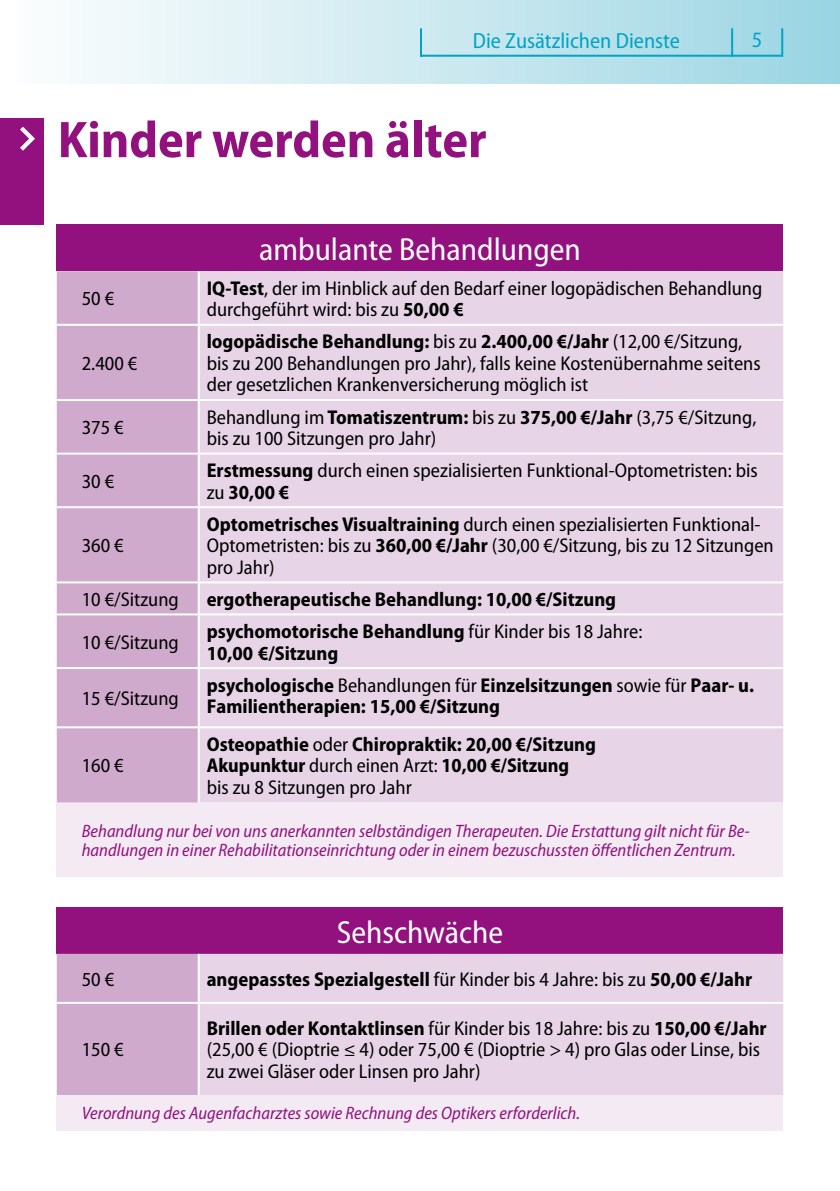
<style>
.page{position:relative;width:840px;height:1191px;background:#fff}
.page>*{position:absolute;margin:0;border:0;box-sizing:border-box;transform-origin:0 0}
.t1{font:700 semi-condensed 52px "Myriad Pro";color:#93117e}
.t2{font:semi-condensed 32px "Myriad Pro";color:#fff}
.t3{font:semi-condensed 22px "Myriad Pro";color:#00a4c4}
.t4{font:semi-condensed 20px/21.6px "Myriad Pro";color:#000}
.t5{font:700 semi-condensed 20px/21.6px "Myriad Pro";color:#000}
.t6{font:italic semi-condensed 18px/19.4px "Myriad Pro";color:#93117e}
.s1{font-weight:700}
.s2{font-weight:400}
</style>
<div class="page">
<div style="left:0;top:0;width:839px;height:84px;background:linear-gradient(to right,#fffffe,#9ad4e2)"></div>
<hr style="left:420px;top:55px;width:362px;height:2px;background:#00a4c4">
<hr style="left:420px;top:28px;width:2px;height:29px;background:#00a4c4">
<hr style="left:780px;top:28px;width:2px;height:29px;background:#00a4c4">
<hr style="left:730px;top:28px;width:2px;height:29px;background:#00a4c4">
<div style="left:0;top:0;width:17px;height:84px;background:#fff"></div>
<div style="left:57px;top:224px;width:725px;height:47px;background:#93117e"></div>
<div style="left:57px;top:271px;width:140px;height:531px;background:#d0aacc"></div>
<div style="left:199px;top:271px;width:583px;height:531px;background:#e7d5e7"></div>
<div style="left:57px;top:802px;width:725px;height:74px;background:#f3eaf3"></div>
<hr style="left:57px;top:324px;width:141px;height:2px;background:#fff">
<hr style="left:198px;top:324px;width:584px;height:2px;background:#fff">
<hr style="left:57px;top:399px;width:141px;height:2px;background:#fff">
<hr style="left:198px;top:399px;width:584px;height:2px;background:#fff">
<hr style="left:57px;top:452px;width:141px;height:2px;background:#fff">
<hr style="left:198px;top:452px;width:584px;height:2px;background:#fff">
<hr style="left:57px;top:506px;width:141px;height:2px;background:#fff">
<hr style="left:198px;top:506px;width:584px;height:2px;background:#fff">
<hr style="left:57px;top:581px;width:141px;height:2px;background:#fff">
<hr style="left:198px;top:581px;width:584px;height:2px;background:#fff">
<hr style="left:57px;top:613px;width:141px;height:2px;background:#fff">
<hr style="left:198px;top:613px;width:584px;height:2px;background:#fff">
<hr style="left:57px;top:667px;width:141px;height:2px;background:#fff">
<hr style="left:198px;top:667px;width:584px;height:2px;background:#fff">
<hr style="left:57px;top:726px;width:141px;height:2px;background:#fff">
<hr style="left:198px;top:726px;width:584px;height:2px;background:#fff">
<div style="left:57px;top:907px;width:725px;height:46px;background:#93117e"></div>
<div style="left:57px;top:953px;width:140px;height:142px;background:#d0aacc"></div>
<div style="left:199px;top:953px;width:583px;height:142px;background:#e7d5e7"></div>
<div style="left:57px;top:1095px;width:725px;height:35px;background:#f3eaf3"></div>
<hr style="left:198px;top:1002px;width:584px;height:2px;background:#fff">
<hr style="left:57px;top:1002px;width:141px;height:2px;background:#fff">
<div style="left:0;top:118px;width:44px;height:106px;background:#93117e"></div>
<svg style="left:20px;top:127px;width:15px;height:24px"></svg>
<p class="t3" style="left:472px;top:28px;width:208px">Die Zusätzlichen Dienste</p>
<p class="t3" style="left:751px;top:28px;width:12px">5</p>
<h1 class="t1" style="left:58px;top:111px;width:430px">Kinder werden älter</h1>
<h2 class="t2" style="left:259px;top:232px;width:323px">ambulante Behandlungen</h2>
<p class="t4" style="left:82px;top:288px;width:34px">50 €</p>
<p class="t4" style="left:207px;top:278px;width:557px"><span class="s1">IQ-Test</span>, der im Hinblick auf den Bedarf einer logopädischen Behandlung durchgeführt wird: bis zu <span class="s1">50,00 €</span></p>
<p class="t4" style="left:82px;top:353px;width:57px">2.400 €</p>
<p class="t4" style="left:207px;top:331px;width:555px"><span class="s1">logopädische Behandlung:</span> bis zu <span class="s1">2.400,00 €/Jahr</span> (12,00 €/Sitzung, bis zu 200 Behandlungen pro Jahr), falls keine Kostenübernahme seitens der gesetzlichen Krankenversicherung möglich ist</p>
<p class="t4" style="left:82px;top:417px;width:43px">375 €</p>
<p class="t4" style="left:207px;top:406px;width:551px">Behandlung im <span class="s1">Tomatiszentrum:</span> bis zu <span class="s1">375,00 €/Jahr</span> (3,75 €/Sitzung, bis zu 100 Sitzungen pro Jahr)</p>
<p class="t4" style="left:82px;top:471px;width:34px">30 €</p>
<p class="t4" style="left:207px;top:460px;width:552px"><span class="s1">Erstmessung</span> durch einen spezialisierten Funktional-Optometristen: bis zu <span class="s1">30,00 €</span></p>
<p class="t4" style="left:82px;top:535px;width:43px">360 €</p>
<p class="t4" style="left:207px;top:513px;width:568px"><span class="s1">Optometrisches Visualtraining</span> durch einen spezialisierten Funktional-<br>Optometristen: bis zu <span class="s1">360,00 €/Jahr</span> (30,00 €/Sitzung, bis zu 12 Sitzungen pro Jahr)</p>
<p class="t4" style="left:82px;top:589px;width:98px">10 €/Sitzung</p>
<p class="t5" style="left:207px;top:588px;width:410px">ergotherapeutische Behandlung: 10,00 €/Sitzung</p>
<p class="t4" style="left:82px;top:631px;width:98px">10 €/Sitzung</p>
<p class="t5" style="left:207px;top:620px;width:437px">psychomotorische Behandlung <span class="s2">für Kinder bis 18 Jahre:<br></span>10,00 €/Sitzung</p>
<p class="t4" style="left:82px;top:688px;width:98px">15 €/Sitzung</p>
<p class="t5" style="left:207px;top:674px;width:548px">psychologische <span class="s2">Behandlungen für</span> Einzelsitzungen <span class="s2">sowie für</span> Paar- u.<br>Familientherapien: 15,00 €/Sitzung</p>
<p class="t5" style="left:206px;top:733px;width:390px">Osteopathie <span class="s2">oder</span> Chiropraktik: 20,00 €/Sitzung<br>Akupunktur <span class="s2">durch einen Arzt:</span> 10,00 €/Sitzung <span class="s2">bis zu 8 Sitzungen pro Jahr</span></p>
<p class="t6" style="left:82px;top:821px;width:669px">Behandlung nur bei von uns anerkannten selbständigen Therapeuten. Die Erstattung gilt nicht für Be&shy;handlungen in einer Rehabilitationseinrichtung oder in einem bezuschussten öffentlichen Zentrum.</p>
<p class="t4" style="left:82px;top:755px;width:43px">160 €</p>
<h2 class="t2" style="left:336px;top:914px;width:168px">Sehschwäche</h2>
<p class="t4" style="left:82px;top:968px;width:34px">50 €</p>
<p class="t5" style="left:207px;top:968px;width:546px">angepasstes Spezialgestell <span class="s2">für Kinder bis 4 Jahre: bis zu</span> 50,00 €/Jahr</p>
<p class="t4" style="left:207px;top:1017px;width:561px"><span class="s1">Brillen oder Kontaktlinsen</span> für Kinder bis 18 Jahre: bis zu <span class="s1">150,00 €/Jahr </span>(25,00 € (Dioptrie ≤ 4) oder 75,00 € (Dioptrie &gt; 4) pro Glas oder Linse, bis zu zwei Gläser oder Linsen pro Jahr)</p>
<p class="t6" style="left:82px;top:1104px;width:499px">Verordnung des Augenfacharztes sowie Rechnung des Optikers erforderlich.</p>
<p class="t4" style="left:82px;top:1039px;width:43px">150 €</p>
</div>
